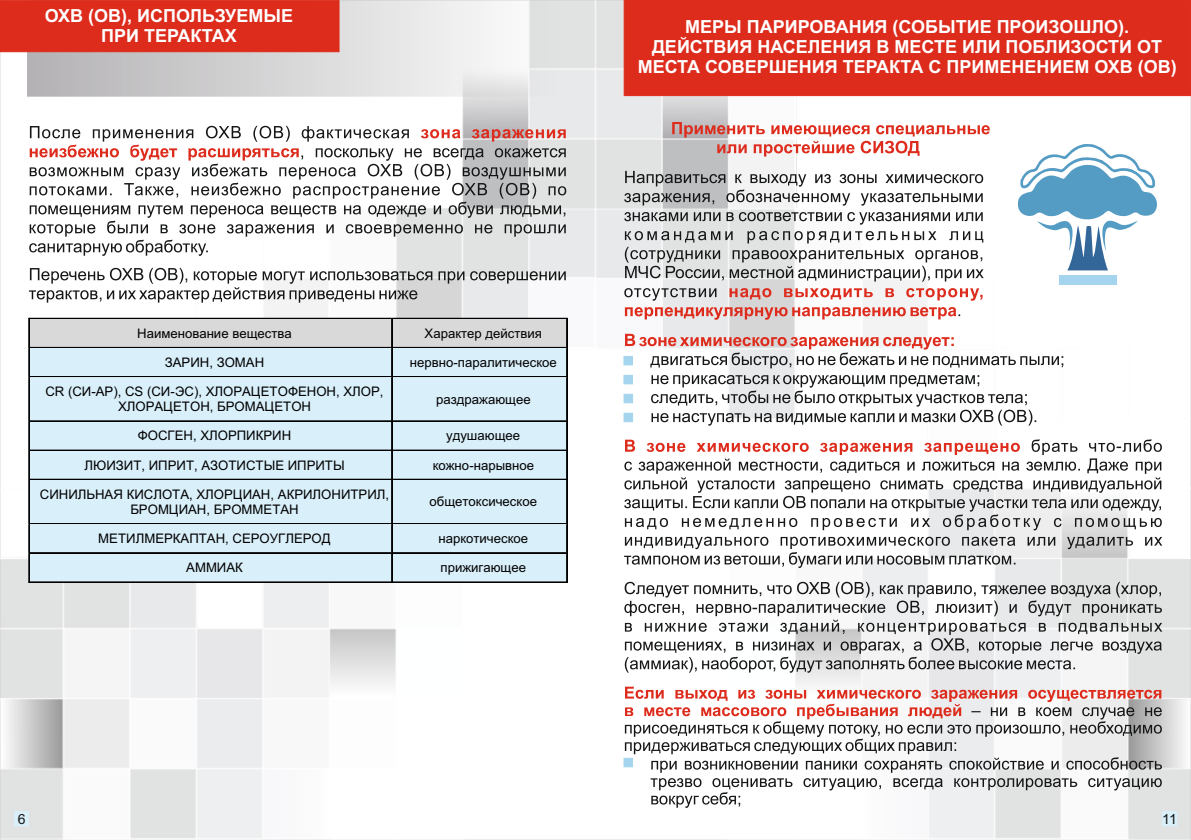
<style>
.page{position:relative;width:1191px;height:840px;background:#fff}
.page>*{position:absolute;margin:0;border:0;box-sizing:border-box;transform-origin:0 0}
.t1{font:700 18px/20.2px "Arial";color:#fff;text-align:center}
.t2{font:14px "Arial";color:#151616}
.t3{font:13.2px/15.2px "Arial";color:#000;text-align:center}
</style>
<div class="page">
<img style="left:0;top:0;width:1191px;height:839px">
<div style="left:29px;top:347px;width:538px;height:233px;background:#d9effa"></div>
<div style="left:29px;top:318px;width:538px;height:29px;background:#d9d9da"></div>
<div style="left:623px;top:0;width:568px;height:96px;background:#dd2b1c"></div>
<img style="left:28px;top:0;width:539px;height:96px">
<div style="left:0;top:0;width:340px;height:53px;background:#dd2b1c"></div>
<svg style="left:672px;top:122px;width:317px;height:21px"></svg>
<svg style="left:625px;top:567px;width:394px;height:14px"></svg>
<svg style="left:624px;top:581px;width:538px;height:91px"></svg>
<svg style="left:625px;top:660px;width:536px;height:29px"></svg>
<hr style="left:30px;top:318px;width:361px;height:1px;background:#000">
<hr style="left:392px;top:318px;width:174px;height:1px;background:#000">
<hr style="left:30px;top:347px;width:361px;height:1px;background:#000">
<hr style="left:392px;top:347px;width:174px;height:1px;background:#000">
<svg style="left:28px;top:318px;width:2px;height:59px"></svg>
<hr style="left:30px;top:376px;width:361px;height:1px;background:#000">
<svg style="left:391px;top:318px;width:1px;height:59px"></svg>
<hr style="left:392px;top:376px;width:174px;height:1px;background:#000">
<svg style="left:566px;top:318px;width:1px;height:59px"></svg>
<hr style="left:29px;top:377px;width:1px;height:43px;background:#000">
<hr style="left:28px;top:377px;width:1px;height:43px;background:#000">
<hr style="left:391px;top:377px;width:1px;height:43px;background:#000">
<hr style="left:566px;top:377px;width:1px;height:43px;background:#000">
<hr style="left:30px;top:420px;width:361px;height:1px;background:#000">
<hr style="left:392px;top:420px;width:174px;height:1px;background:#000">
<hr style="left:30px;top:450px;width:361px;height:1px;background:#000">
<hr style="left:30px;top:449px;width:361px;height:1px;background:#000">
<hr style="left:392px;top:450px;width:174px;height:1px;background:#000">
<hr style="left:392px;top:449px;width:174px;height:1px;background:#000">
<svg style="left:28px;top:420px;width:2px;height:59px"></svg>
<hr style="left:30px;top:479px;width:361px;height:1px;background:#000">
<hr style="left:30px;top:478px;width:361px;height:1px;background:#000">
<svg style="left:391px;top:420px;width:1px;height:59px"></svg>
<hr style="left:392px;top:479px;width:174px;height:1px;background:#000">
<hr style="left:392px;top:478px;width:174px;height:1px;background:#000">
<svg style="left:566px;top:420px;width:1px;height:59px"></svg>
<hr style="left:29px;top:479px;width:1px;height:44px;background:#000">
<hr style="left:28px;top:479px;width:1px;height:44px;background:#000">
<hr style="left:391px;top:479px;width:1px;height:44px;background:#000">
<hr style="left:566px;top:479px;width:1px;height:44px;background:#000">
<hr style="left:30px;top:523px;width:361px;height:1px;background:#000">
<hr style="left:392px;top:523px;width:174px;height:1px;background:#000">
<hr style="left:30px;top:552px;width:361px;height:1px;background:#000">
<hr style="left:392px;top:552px;width:174px;height:1px;background:#000">
<svg style="left:28px;top:523px;width:2px;height:59px"></svg>
<hr style="left:30px;top:581px;width:361px;height:1px;background:#000">
<svg style="left:391px;top:523px;width:1px;height:59px"></svg>
<hr style="left:392px;top:581px;width:174px;height:1px;background:#000">
<svg style="left:566px;top:523px;width:1px;height:59px"></svg>
<svg style="left:29px;top:126px;width:537px;height:176px"></svg>
<svg style="left:623px;top:143px;width:539px;height:424px"></svg>
<svg style="left:14px;top:810px;width:15px;height:15px"></svg>
<svg style="left:623px;top:689px;width:554px;height:136px"></svg>
<h1 class="t1" style="left:45px;top:7px;width:250px">ОХВ (ОВ), ИСПОЛЬЗУЕМЫЕ<br>ПРИ ТЕРАКТАХ</h1>
<h1 class="t1" style="left:637px;top:18px;width:540px">МЕРЫ ПАРИРОВАНИЯ (СОБЫТИЕ ПРОИЗОШЛО).<br>ДЕЙСТВИЯ НАСЕЛЕНИЯ В МЕСТЕ ИЛИ ПОБЛИЗОСТИ ОТ<br>МЕСТА СОВЕРШЕНИЯ ТЕРАКТА С ПРИМЕНЕНИЕМ ОХВ (ОВ)</h1>
<p class="t3" style="left:137px;top:326px;width:156px">Наименование вещества</p>
<p class="t3" style="left:424px;top:326px;width:119px">Характер действия</p>
<p class="t3" style="left:165px;top:355px;width:101px">ЗАРИН, ЗОМАН</p>
<p class="t3" style="left:410px;top:355px;width:148px">нервно-паралитическое</p>
<p class="t3" style="left:45px;top:385px;width:340px">CR (СИ-АР), CS (СИ-ЭС), ХЛОРАЦЕТОФЕНОН, ХЛОР,<br>ХЛОРАЦЕТОН, БРОМАЦЕТОН</p>
<p class="t3" style="left:436px;top:392px;width:96px">раздражающее</p>
<p class="t3" style="left:138px;top:429px;width:155px">ФОСГЕН, ХЛОРПИКРИН</p>
<p class="t3" style="left:446px;top:429px;width:75px">удушающее</p>
<p class="t3" style="left:84px;top:458px;width:262px">ЛЮИЗИТ, ИПРИТ, АЗОТИСТЫЕ ИПРИТЫ</p>
<p class="t3" style="left:433px;top:458px;width:103px">кожно-нарывное</p>
<p class="t3" style="left:40px;top:487px;width:351px">СИНИЛЬНАЯ КИСЛОТА, ХЛОРЦИАН, АКРИЛОНИТРИЛ,<br>БРОМЦИАН, БРОММЕТАН</p>
<p class="t3" style="left:429px;top:495px;width:109px">общетоксическое</p>
<p class="t3" style="left:98px;top:531px;width:234px">МЕТИЛМЕРКАПТАН, СЕРОУГЛЕРОД</p>
<p class="t3" style="left:438px;top:531px;width:91px">наркотическое</p>
<p class="t3" style="left:186px;top:560px;width:58px">АММИАК</p>
<p class="t3" style="left:440px;top:560px;width:87px">прижигающее</p>
<p class="t2" style="left:18px;top:813px;width:9px">6</p>
<p class="t2" style="left:1162px;top:813px;width:16px">11</p>
</div>
